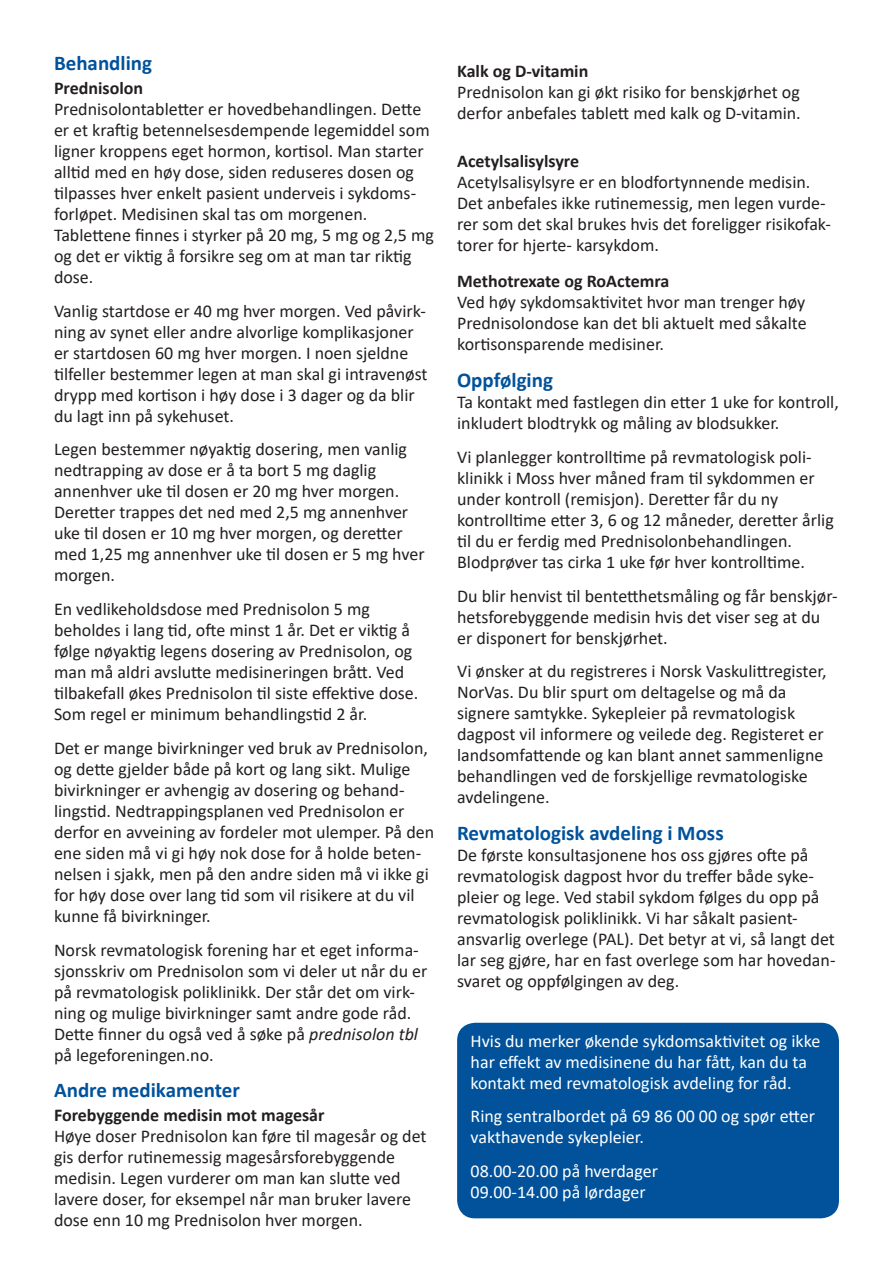
<style>
.page{position:relative;width:893px;height:1263px;background:#fff}
.page>*{position:absolute;margin:0;border:0;box-sizing:border-box;transform-origin:0 0}
.Mellomtittel{font:700 21px "Calibri";color:#01529b}
.Brødtekst{font:18px/21px "Calibri";color:#231f20}
.Brødtekst-2{font:18px/21px "Calibri";color:#fff}
.Mellomtittel_2{font:18px/21px "Calibri";color:#231f20}
.Mellomtittel_2-2{font:700 18px "Calibri";color:#231f20}
.s1{font-style:italic}
.s2{font-weight:700}
</style>
<div class="page">
<div style="left:457px;top:1023px;width:382px;height:195px;background:#01529b;border-radius:18px"></div>
<p class="Mellomtittel" style="left:54px;top:48px;width:100px">Behandling</p>
<p class="Mellomtittel_2-2" style="left:54px;top:75px;width:91px">Prednisolon</p>
<p class="Brødtekst" style="left:54px;top:98px;width:381px">Prednisolontabletter er hovedbehandlingen. Dette er et kraftig betennelsesdempende legemiddel som ligner kroppens eget hormon, kortisol. Man starter alltid med en høy dose, siden reduseres dosen og tilpasses hver enkelt pasient underveis i sykdoms&shy;forløpet. Medisinen skal tas om morgenen.<br>Tablettene finnes i styrker på 20 mg, 5 mg og 2,5 mg og det er viktig å forsikre seg om at man tar riktig dose.</p>
<p class="Brødtekst" style="left:54px;top:300px;width:375px">Vanlig startdose er 40 mg hver morgen. Ved påvirk&shy;ning av synet eller andre alvorlige komplikasjoner er startdosen 60 mg hver morgen. I noen sjeldne tilfeller bestemmer legen at man skal gi intravenøst drypp med kortison i høy dose i 3 dager og da blir du lagt inn på sykehuset.</p>
<p class="Brødtekst" style="left:54px;top:438px;width:372px">Legen bestemmer nøyaktig dosering, men vanlig nedtrapping av dose er å ta bort 5 mg daglig annenhver uke til dosen er 20 mg hver morgen.<br>Deretter trappes det ned med 2,5 mg annenhver uke til dosen er 10 mg hver morgen, og deretter med 1,25 mg annenhver uke til dosen er 5 mg hver morgen.</p>
<p class="Brødtekst" style="left:54px;top:598px;width:366px">En vedlikeholdsdose med Prednisolon 5 mg beholdes i lang tid, ofte minst 1 år. Det er viktig å følge nøyaktig legens dosering av Prednisolon, og man må aldri avslutte medisineringen brått. Ved tilbakefall økes Prednisolon til siste effektive dose.<br>Som regel er minimum behandlingstid 2 år.</p>
<p class="Brødtekst" style="left:54px;top:737px;width:382px">Det er mange bivirkninger ved bruk av Prednisolon, og dette gjelder både på kort og lang sikt. Mulige bivirkninger er avhengig av dosering og behand&shy;lingstid. Nedtrappingsplanen ved Prednisolon er derfor en avveining av fordeler mot ulemper. På den ene siden må vi gi høy nok dose for å holde beten&shy;nelsen i sjakk, men på den andre siden må vi ikke gi for høy dose over lang tid som vil risikere at du vil kunne få bivirkninger.</p>
<p class="Brødtekst" style="left:54px;top:939px;width:375px">Norsk revmatologisk forening har et eget informa&shy;sjonsskriv om Prednisolon som vi deler ut når du er på revmatologisk poliklinikk. Der står det om virk&shy;ning og mulige bivirkninger samt andre gode råd.<br>Dette finner du også ved å søke på <span class="s1">prednisolon tbl </span>på legeforeningen.no.</p>
<p class="Mellomtittel" style="left:54px;top:1075px;width:187px">Andre medikamenter</p>
<p class="Mellomtittel_2-2" style="left:54px;top:1103px;width:272px">Forebyggende medisin mot magesår</p>
<p class="Brødtekst" style="left:54px;top:1125px;width:374px">Høye doser Prednisolon kan føre til magesår og det gis derfor rutinemessig magesårsforebyggende medisin. Legen vurderer om man kan slutte ved lavere doser, for eksempel når man bruker lavere dose enn 10 mg Prednisolon hver morgen.</p>
<p class="Mellomtittel_2" style="left:457px;top:60px;width:345px"><span class="s2">Kalk og D-vitamin<br></span>Prednisolon kan gi økt risiko for benskjørhet og derfor anbefales tablett med kalk og D-vitamin.</p>
<p class="Mellomtittel_2-2" style="left:457px;top:148px;width:124px">Acetylsalisylsyre</p>
<p class="Brødtekst" style="left:457px;top:171px;width:375px">Acetylsalisylsyre er en blodfortynnende medisin.<br>Det anbefales ikke rutinemessig, men legen vurde&shy;rer som det skal brukes hvis det foreligger risikofak&shy;torer for hjerte- karsykdom.</p>
<p class="Mellomtittel_2-2" style="left:457px;top:269px;width:214px">Methotrexate og RoActemra</p>
<p class="Brødtekst" style="left:457px;top:291px;width:351px;text-align:justify">Ved høy sykdomsaktivitet hvor man trenger høy Prednisolondose kan det bli aktuelt med såkalte kortisonsparende medisiner.</p>
<p class="Mellomtittel" style="left:457px;top:365px;width:97px">Oppfølging</p>
<p class="Brødtekst" style="left:457px;top:391px;width:383px">Ta kontakt med fastlegen din etter 1 uke for kontroll, inkludert blodtrykk og måling av blodsukker.</p>
<p class="Brødtekst" style="left:457px;top:446px;width:378px">Vi planlegger kontrolltime på revmatologisk poli&shy;klinikk i Moss hver måned fram til sykdommen er under kontroll (remisjon). Deretter får du ny kontrolltime etter 3, 6 og 12 måneder, deretter årlig til du er ferdig med Prednisolonbehandlingen.<br>Blodprøver tas cirka 1 uke før hver kontrolltime.</p>
<p class="Brødtekst" style="left:457px;top:585px;width:382px">Du blir henvist til bentetthetsmåling og får benskjør&shy;hetsforebyggende medisin hvis det viser seg at du er disponert for benskjørhet.</p>
<p class="Brødtekst" style="left:457px;top:660px;width:371px">Vi ønsker at du registreres i Norsk Vaskulittregister, NorVas. Du blir spurt om deltagelse og må da signere samtykke. Sykepleier på revmatologisk dagpost vil informere og veilede deg. Registeret er landsomfattende og kan blant annet sammenligne behandlingen ved de forskjellige revmatologiske avdelingene.</p>
<p class="Mellomtittel" style="left:457px;top:818px;width:268px">Revmatologisk avdeling i Moss</p>
<p class="Brødtekst" style="left:457px;top:844px;width:380px">De første konsultasjonene hos oss gjøres ofte på revmatologisk dagpost hvor du treffer både syke&shy;pleier og lege. Ved stabil sykdom følges du opp på revmatologisk poliklinikk. Vi har såkalt pasient&shy;ansvarlig overlege (PAL). Det betyr at vi, så langt det lar seg gjøre, har en fast overlege som har hovedan&shy;svaret og oppfølgingen av deg.</p>
<p class="Brødtekst-2" style="left:471px;top:1029px;width:351px">Hvis du merker økende sykdomsaktivitet og ikke har effekt av medisinene du har fått, kan du ta kontakt med revmatologisk avdeling for råd.</p>
<p class="Brødtekst-2" style="left:471px;top:1105px;width:346px">Ring sentralbordet på 69 86 00 00 og spør etter vakthavende sykepleier.</p>
<p class="Brødtekst-2" style="left:471px;top:1160px;width:189px">08.00-20.00 på hverdager<br>09.00-14.00 på lørdager</p>
</div>
